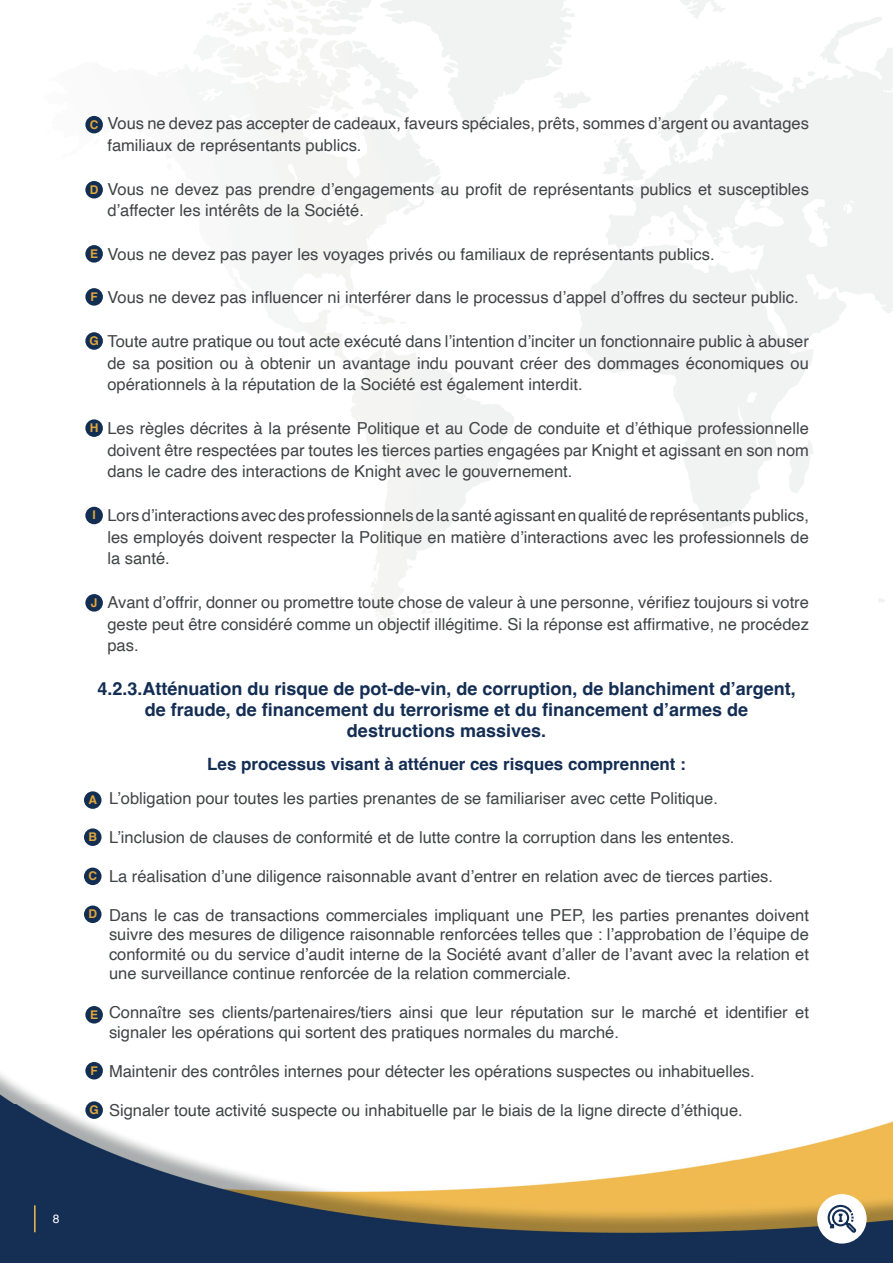
<style>
.page{position:relative;width:893px;height:1263px;background:#fff}
.page>*{position:absolute;margin:0;border:0;box-sizing:border-box;transform-origin:0 0}
.t1{font:700 18px/21px "Helvetica";color:#132d53;text-align:center}
.t2{font:700 16.95px "Helvetica";color:#132d53}
.t3{font:16.5px/21.8px "Helvetica";color:#414446;text-align:justify}
.t4{font:700 12px "Helvetica";color:#e2a63b}
.t5{font:12px "Helvetica";color:#fff}
</style>
<div class="page">
<img style="left:0;top:0;width:893px;height:1263px">
<div style="left:817px;top:1194px;width:50px;height:49px;background:#fff;border-radius:50%"></div>
<svg style="left:827px;top:1204px;width:30px;height:29px"></svg>
<hr style="left:34px;top:1205px;width:2px;height:27px;background:#f3bb52">
<div style="left:85px;top:507px;width:18px;height:17px;background:#132e53;border-radius:50%"></div>
<div style="left:85px;top:419px;width:18px;height:18px;background:#132e53;border-radius:50%"></div>
<div style="left:84px;top:791px;width:18px;height:18px;background:#132e53;border-radius:50%"></div>
<div style="left:84px;top:828px;width:18px;height:18px;background:#132e53;border-radius:50%"></div>
<div style="left:84px;top:867px;width:18px;height:18px;background:#132e53;border-radius:50%"></div>
<div style="left:84px;top:905px;width:18px;height:18px;background:#132e53;border-radius:50%"></div>
<div style="left:85px;top:1006px;width:18px;height:17px;background:#132e53;border-radius:50%"></div>
<div style="left:85px;top:1062px;width:18px;height:17px;background:#132e53;border-radius:50%"></div>
<div style="left:85px;top:1101px;width:18px;height:18px;background:#132e53;border-radius:50%"></div>
<div style="left:85px;top:245px;width:18px;height:18px;background:#132e53;border-radius:50%"></div>
<div style="left:85px;top:288px;width:18px;height:18px;background:#132e53;border-radius:50%"></div>
<div style="left:85px;top:332px;width:18px;height:18px;background:#132e53;border-radius:50%"></div>
<div style="left:85px;top:181px;width:18px;height:17px;background:#132e53;border-radius:50%"></div>
<div style="left:85px;top:594px;width:18px;height:18px;background:#132e53;border-radius:50%"></div>
<div style="left:85px;top:116px;width:18px;height:17px;background:#132e53;border-radius:50%"></div>
<p class="t4" style="left:90px;top:117px;width:10px">C</p>
<p class="t4" style="left:90px;top:182px;width:10px">D</p>
<p class="t4" style="left:90px;top:246px;width:10px">E</p>
<p class="t4" style="left:90px;top:289px;width:9px">F</p>
<p class="t4" style="left:89px;top:333px;width:11px">G</p>
<p class="t4" style="left:90px;top:421px;width:10px">H</p>
<p class="t4" style="left:92px;top:508px;width:5px">I</p>
<p class="t4" style="left:91px;top:595px;width:8px">J</p>
<p class="t3" style="left:107px;top:113px;width:703px">Vous ne devez pas accepter de cadeaux, faveurs spéciales, prêts, sommes d’argent ou avantages familiaux de représentants publics.</p>
<p class="t3" style="left:107px;top:178px;width:703px">Vous ne devez pas prendre d’engagements au profit de représentants publics et susceptibles d’affecter les intérêts de la Société.</p>
<p class="t3" style="left:107px;top:244px;width:609px">Vous ne devez pas payer les voyages privés ou familiaux de représentants publics.</p>
<p class="t3" style="left:107px;top:287px;width:693px">Vous ne devez pas influencer ni interférer dans le processus d’appel d’offres du secteur public.</p>
<p class="t3" style="left:107px;top:331px;width:703px">Toute autre pratique ou tout acte exécuté dans l’intention d’inciter un fonctionnaire public à abuser de sa position ou à obtenir un avantage indu pouvant créer des dommages économiques ou opérationnels à la réputation de la Société est également interdit.</p>
<p class="t3" style="left:107px;top:418px;width:703px">Les règles décrites à la présente Politique et au Code de conduite et d’éthique professionnelle doivent être respectées par toutes les tierces parties engagées par Knight et agissant en son nom dans le cadre des interactions de Knight avec le gouvernement.</p>
<p class="t3" style="left:107px;top:505px;width:703px">Lors d’interactions avec des professionnels de la santé agissant en qualité de représentants publics, les employés doivent respecter la Politique en matière d’interactions avec les professionnels de la santé.</p>
<p class="t3" style="left:107px;top:592px;width:703px">Avant d’offrir, donner ou promettre toute chose de valeur à une personne, vérifiez toujours si votre geste peut être considéré comme un objectif illégitime. Si la réponse est affirmative, ne procédez pas.</p>
<p class="t1" style="left:97px;top:680px;width:700px">4.2.3.Atténuation du risque de pot-de-vin, de corruption, de blanchiment d’argent, de fraude, de financement du terrorisme et du financement d’armes de destructions massives.</p>
<p class="t2" style="left:207px;top:754px;width:480px">Les processus visant à atténuer ces risques comprennent :</p>
<p class="t3" style="left:109px;top:787px;width:610px">L’obligation pour toutes les parties prenantes de se familiariser avec cette Politique.</p>
<p class="t3" style="left:109px;top:826px;width:627px">L’inclusion de clauses de conformité et de lutte contre la corruption dans les ententes.</p>
<p class="t3" style="left:109px;top:865px;width:665px">La réalisation d’une diligence raisonnable avant d’entrer en relation avec de tierces parties.</p>
<p class="t3" style="left:109px;top:906px;width:701px;line-height:19.5px">Dans le cas de transactions commerciales impliquant une PEP, les parties prenantes doivent suivre des mesures de diligence raisonnable renforcées telles que : l’approbation de l’équipe de conformité ou du service d’audit interne de la Société avant d’aller de l’avant avec la relation et une surveillance continue renforcée de la relation commerciale.</p>
<p class="t3" style="left:109px;top:1003px;width:701px;line-height:19.5px">Connaître ses clients/partenaires/tiers ainsi que leur réputation sur le marché et identifier et signaler les opérations qui sortent des pratiques normales du marché.</p>
<p class="t3" style="left:109px;top:1060px;width:647px">Maintenir des contrôles internes pour détecter les opérations suspectes ou inhabituelles.</p>
<p class="t3" style="left:109px;top:1099px;width:635px">Signaler toute activité suspecte ou inhabituelle par le biais de la ligne directe d’éthique.</p>
<p class="t4" style="left:89px;top:792px;width:10px">A</p>
<p class="t4" style="left:88px;top:830px;width:10px">B</p>
<p class="t4" style="left:88px;top:869px;width:10px">C</p>
<p class="t4" style="left:88px;top:907px;width:10px">D</p>
<p class="t4" style="left:90px;top:1007px;width:10px">E</p>
<p class="t4" style="left:90px;top:1063px;width:9px">F</p>
<p class="t4" style="left:89px;top:1102px;width:11px">G</p>
<p class="t5" style="left:53px;top:1209px;width:8px">8</p>
</div>
